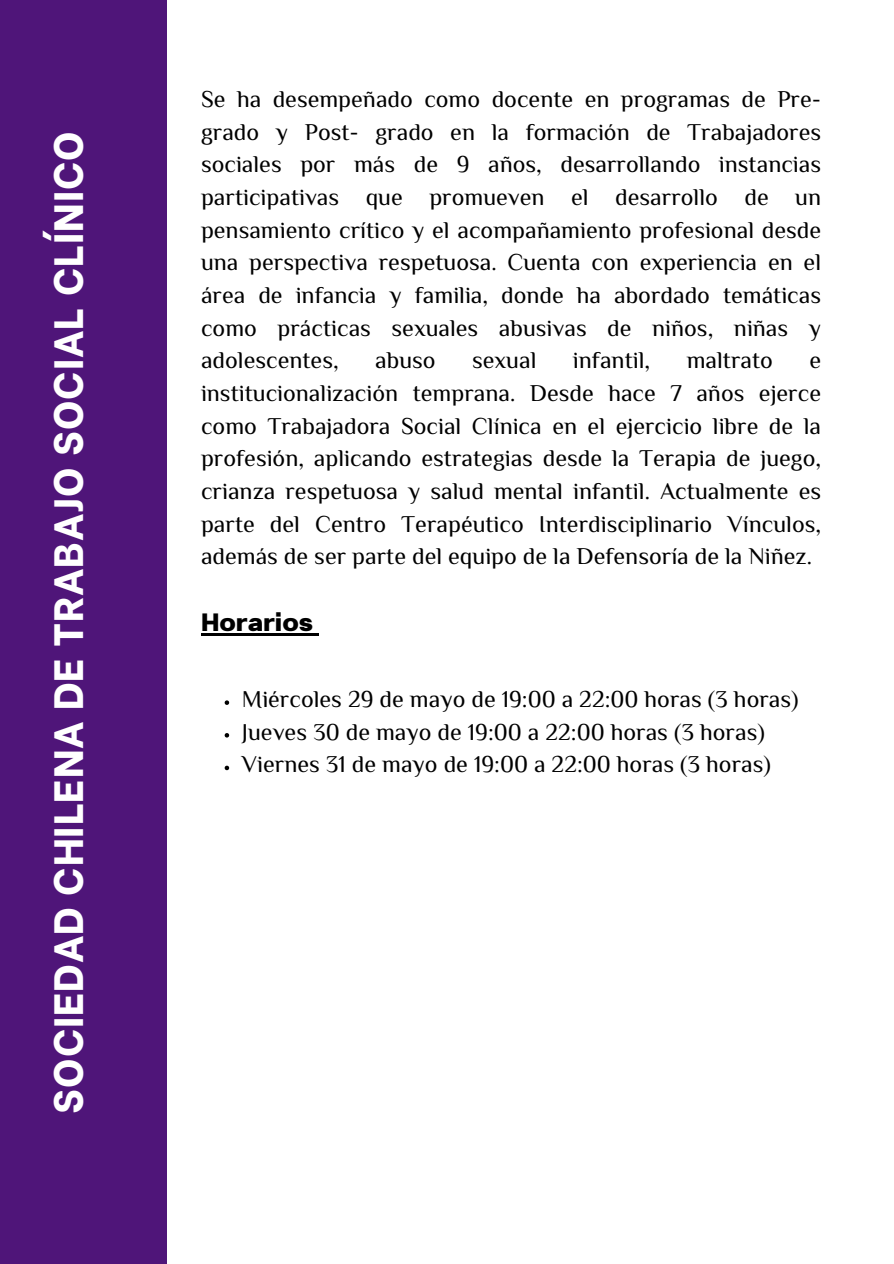
<style>
.page{position:relative;width:894px;height:1264px;background:#fff}
.page>*{position:absolute;margin:0;border:0;box-sizing:border-box;transform-origin:0 0}
.t1{font:800 40.8px "Be Vietnam";letter-spacing:.025em;color:#fff}
.t2{font:700 30px "Breul Grotesk A";color:#000}
.t3{font:24px/32.7px "Philosopher";color:#000;text-align:justify}
</style>
<div class="page">
<div style="left:0;top:0;width:166px;height:1263px;background:#4f1579"></div>
<hr style="left:201px;top:633px;width:112px;height:2px;background:#000">
<svg style="left:313px;top:633px;width:6px;height:2px"></svg>
<svg style="left:224px;top:700px;width:5px;height:5px"></svg>
<svg style="left:224px;top:733px;width:5px;height:4px"></svg>
<svg style="left:224px;top:765px;width:5px;height:5px"></svg>
<h1 class="t1" style="left:34px;top:1113px;width:983px;rotate:-90deg">SOCIEDAD CHILENA DE TRABAJO SOCIAL CLÍNICO</h1>
<p class="t3" style="left:201px;top:85px;width:621px">Se ha desempeñado como docente en programas de Pre&shy;grado y Post- grado en la formación de Trabajadores sociales por más de 9 años, desarrollando instancias participativas que promueven el desarrollo de un pensamiento crítico y el acompañamiento profesional desde una perspectiva respetuosa. Cuenta con experiencia en el área de infancia y familia, donde ha abordado temáticas como prácticas sexuales abusivas de niños, niñas y adolescentes,</p>
<p class="t3" style="left:375px;top:346px;width:62px">abuso</p>
<p class="t3" style="left:472px;top:346px;width:66px">sexual</p>
<p class="t3" style="left:573px;top:346px;width:79px">infantil,</p>
<p class="t3" style="left:686px;top:346px;width:88px">maltrato</p>
<p class="t3" style="left:201px;top:346px;width:621px;text-indent:608px">e institucionalización temprana. Desde hace 7 años ejerce como Trabajadora Social Clínica en el ejercicio libre de la profesión, aplicando estrategias desde la Terapia de juego, crianza respetuosa y salud mental infantil. Actualmente es parte del Centro Terapéutico Interdisciplinario Vínculos, además de ser parte del equipo de la Defensoría de la Niñez.</p>
<h2 class="t2" style="left:201px;top:597px;width:114px">Horarios</h2>
<p class="t3" style="left:242px;top:685px;width:558px">Miércoles 29 de mayo de 19:00 a 22:00 horas (3 horas)</p>
<p class="t3" style="left:242px;top:717px;width:524px">Jueves 30 de mayo de 19:00 a 22:00 horas (3 horas)</p>
<p class="t3" style="left:242px;top:750px;width:530px">Viernes 31 de mayo de 19:00 a 22:00 horas (3 horas)</p>
</div>
